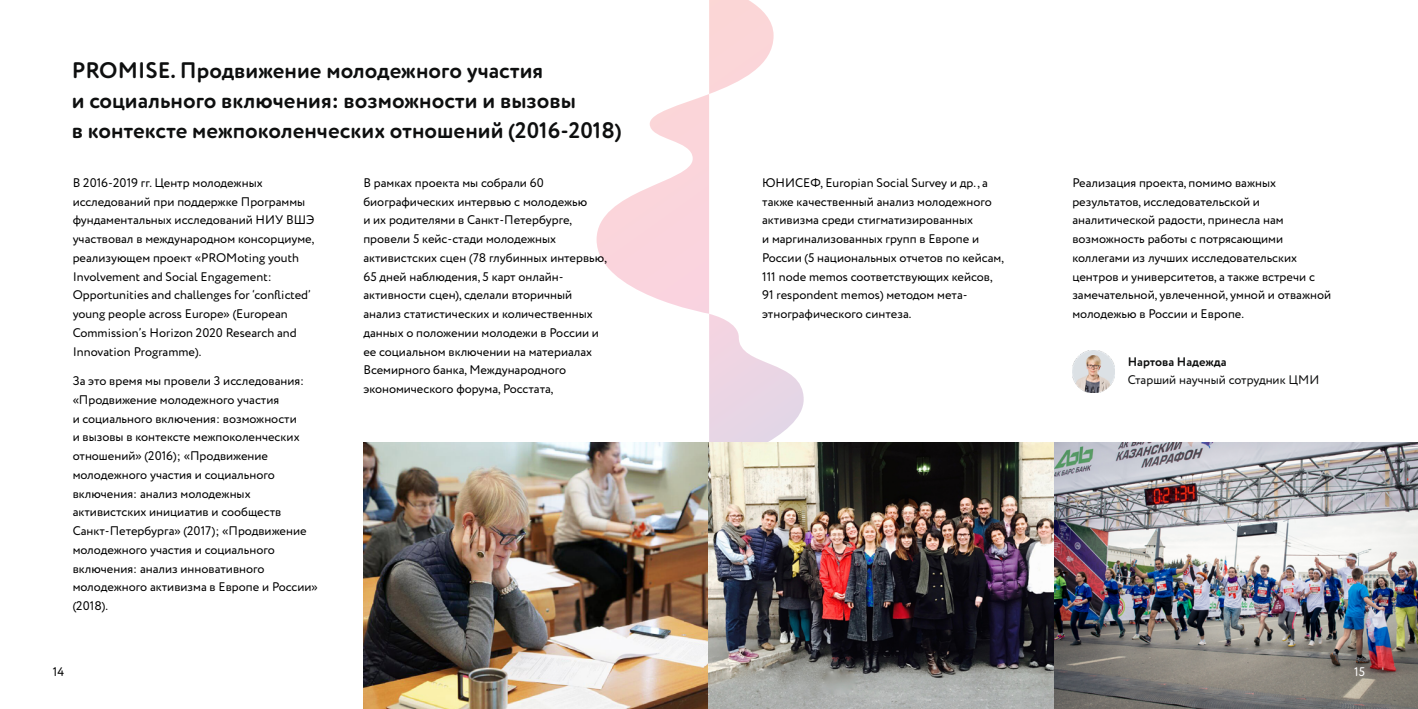
<style>
.page{position:relative;width:1418px;height:709px;background:#fff}
.page>*{position:absolute;margin:0;border:0;box-sizing:border-box;transform-origin:0 0}
.t1{font:700 22.5px/30px "Circe Rounded Alt";color:#0e0f0f}
.t2{font:12.5px/18.8px "Circe Rounded";color:#000}
.t3{font:12.5px "Circe Rounded";color:#0e0f0f}
.t4{font:700 12.5px "Circe Rounded Alt";color:#0e0f0f}
.t5{font:12.5px "Circe Rounded";color:#fff}
</style>
<div class="page">
<svg style="left:596px;top:0;width:207px;height:442px"></svg>
<img style="left:363px;top:442px;width:1054px;height:267px">
<img style="left:1072px;top:350px;width:42px;height:42px">
<h1 class="t1" style="left:72px;top:56px;width:551px">PROMISE. Продвижение молодежного участия<br>и социального включения: возможности и вызовы<br>в контексте межпоколенческих отношений (2016-2018)</h1>
<p class="t2" style="left:73px;top:174px;width:243px">В 2016-2019 гг. Центр молодежных исследований при поддержке Программы фундаментальных исследований НИУ ВШЭ участвовал в международном консорциуме, реализующем проект «PROMoting youth Involvement and Social Engagement:<br>Opportunities and challenges for ‘conflicted’ young people across Europe» (European Commission’s Horizon 2020 Research and Innovation Programme).</p>
<p class="t2" style="left:73px;top:372px;width:247px">За это время мы провели 3 исследования: «Продвижение молодежного участия<br>и социального включения: возможности<br>и вызовы в контексте межпоколенческих отношений» (2016); «Продвижение молодежного участия и социального включения: анализ молодежных активистских инициатив и сообществ Санкт-Петербурга» (2017); «Продвижение молодежного участия и социального включения: анализ инновативного молодежного активизма в Европе и России» (2018).</p>
<p class="t2" style="left:363px;top:174px;width:245px">В рамках проекта мы собрали 60 биографических интервью с молодежью<br>и их родителями в Санкт-Петербурге, провели 5 кейс-стади молодежных активистских сцен (78 глубинных интервью, 65 дней наблюдения, 5 карт онлайн&shy;активности сцен), сделали вторичный анализ статистических и количественных данных о положении молодежи в России и ее социальном включении на материалах Всемирного банка, Международного экономического форума, Росстата,</p>
<p class="t2" style="left:762px;top:174px;width:243px">ЮНИСЕФ, Europian Social Survey и др., а также качественный анализ молодежного активизма среди стигматизированных<br>и маргинализованных групп в Европе и России (5 национальных отчетов по кейсам, 111 node memos соответствующих кейсов, 91 respondent memos) методом мета&shy;этнографического синтеза.</p>
<p class="t2" style="left:1072px;top:174px;width:260px">Реализация проекта, помимо важных результатов, исследовательской и аналитической радости, принесла нам возможность работы с потрясающими коллегами из лучших исследовательских центров и университетов, а также встречи с замечательной, увлеченной, умной и отважной молодежью в России и Европе.</p>
<p class="t4" style="left:1127px;top:354px;width:100px">Нартова Надежда</p>
<p class="t3" style="left:1127px;top:373px;width:193px">Старший научный сотрудник ЦМИ</p>
<p class="t2" style="left:53px;top:663px;width:13px">14</p>
<p class="t5" style="left:1353px;top:664px;width:12px">15</p>
</div>
